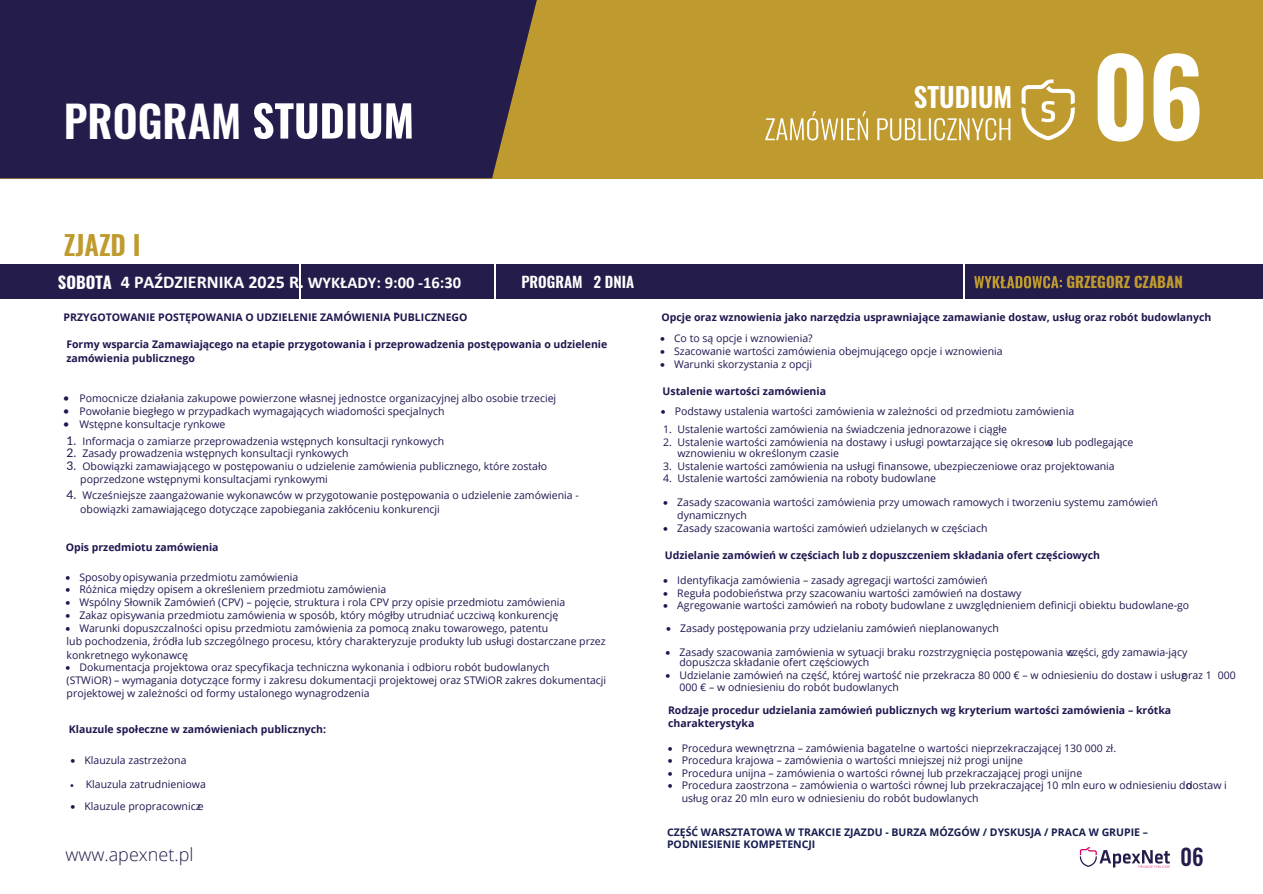
<style>
.page{position:relative;width:1263px;height:894px;background:#fff}
.page>*{position:absolute;margin:0;border:0;box-sizing:border-box;transform-origin:0 0}
.t1{font:600 105.9px "Oswald";color:#fff}
.t2{font:600 43.5px "Oswald";color:#fff}
.t3{font:600 27px "Oswald";color:#fff}
.t4{font:600 27px "Oswald";color:#bf9a2e}
.t5{font:500 22.5px "Oswald";color:#241d4c}
.t6{font:700 18px "Calibri";color:#fff}
.t7{font:300 18px "Open Sans";color:#241d4c}
.t8{font:700 16.5px "Oswald";color:#fff}
.t9{font:700 15px "Oswald";color:#bf9a2e}
.t10{font:600 15px "Oswald";color:#fff}
.t11{font:10.5px/12.6px "Open Sans";color:#1d174f}
.t12{font:700 10.5px/12.6px "Open Sans";color:#1d174f}
.t13{font:700 10.5px/12.6px "Open Sans";color:#171d4f}
.s1{font-size:16.5px}
.s2{font-family:"Lato";font-size:12px}
.s3{font-size:12px}
</style>
<div class="page">
<div style="left:0;top:265px;width:1263px;height:34px;background:#241d4c"></div>
<div style="left:0;top:0;width:1263px;height:178px;background:#bf9a2e"></div>
<div style="left:0;top:0;width:537px;height:178px;background:#241d4c"></div>
<svg style="left:254px;top:103px;width:158px;height:36px;background:#a7a4b7"></svg>
<hr style="left:299px;top:265px;width:1px;height:34px;background:#fff">
<hr style="left:494px;top:265px;width:1px;height:34px;background:#fff">
<hr style="left:963px;top:265px;width:1px;height:34px;background:#fff">
<svg style="left:765px;top:111px;width:245px;height:29px"></svg>
<svg style="left:1021px;top:79px;width:53px;height:61px"></svg>
<svg style="left:974px;top:276px;width:88px;height:12px"></svg>
<svg style="left:1079px;top:847px;width:91px;height:21px"></svg>
<h2 class="t2" style="left:64px;top:90px;width:179px">PROGRAM</h2>
<h3 class="t3" style="left:914px;top:78px;width:100px">STUDIUM</h3>
<h1 class="t1" style="left:1092px;top:23px;width:112px">06</h1>
<h3 class="t4" style="left:64px;top:226px;width:78px">ZJAZD I</h3>
<h3 class="t6" style="left:121px;top:269px;width:342px">4 PAŹDZIERNIKA 2025 R. <span class="s1">WYKŁADY: 9:00 -16:30</span></h3>
<p class="t12" style="left:64px;top:311px;width:405px">PRZYGOTOWANIE POSTĘPOWANIA O UDZIELENIE ZAMÓWIENIA PUBLICZNEGO</p>
<p class="t12" style="left:66px;top:337px;width:542px;line-height:13.4px">Formy wsparcia Zamawiającego na etapie przygotowania i przeprowadzenia postępowania o udzielenie zamówienia publicznego</p>
<h3 class="t8" style="left:58px;top:271px;width:55px">SOBOTA</h3>
<h3 class="t10" style="left:521px;top:271px;width:114px">PROGRAM 2 DNIA</h3>
<p class="t11" style="left:63px;top:392px;width:494px">• Pomocnicze działania zakupowe powierzone własnej jednostce organizacyjnej albo osobie trzeciej</p>
<p class="t11" style="left:63px;top:404px;width:382px">• Powołanie biegłego w przypadkach wymagających wiadomości specjalnych</p>
<p class="t11" style="left:63px;top:417px;width:164px">• Wstępne konsultacje rynkowe</p>
<p class="t11" style="left:66px;top:434px;width:379px"><span class="s2">1.</span> Informacja o zamiarze przeprowadzenia wstępnych konsultacji rynkowych</p>
<p class="t11" style="left:66px;top:447px;width:284px"><span class="s2">2.</span> Zasady prowadzenia wstępnych konsultacji rynkowych</p>
<p class="t11" style="left:80px;top:459px;width:468px;text-indent:-14px"><span class="s2">3.</span> Obowiązki zamawiającego w postępowaniu o udzielenie zamówienia publicznego, które zostało poprzedzone wstępnymi konsultacjami rynkowymi</p>
<p class="t11" style="left:80px;top:487px;width:500px;line-height:14.2px;text-indent:-14px"><span class="s2">4.</span> Wcześniejsze zaangażowanie wykonawców w przygotowanie postępowania o udzielenie zamówienia - obowiązki zamawiającego dotyczące zapobiegania zakłóceniu konkurencji</p>
<p class="t12" style="left:66px;top:540px;width:154px">Opis przedmiotu zamówienia</p>
<p class="t11" style="left:65px;top:570px;width:235px">• Sposoby opisywania przedmiotu zamówienia</p>
<p class="t11" style="left:65px;top:583px;width:322px">• Różnica między opisem a określeniem przedmiotu zamówienia</p>
<p class="t11" style="left:65px;top:595px;width:501px">• Wspólny Słownik Zamówień (CPV) – pojęcie, struktura i rola CPV przy opisie przedmiotu zamówienia</p>
<p class="t11" style="left:65px;top:608px;width:494px">• Zakaz opisywania przedmiotu zamówienia w sposób, który mógłby utrudniać uczciwą konkurencję</p>
<p class="t11" style="left:65px;top:621px;width:542px;line-height:13.4px">• Warunki dopuszczalności opisu przedmiotu zamówienia za pomocą znaku towarowego, patentu<br>lub pochodzenia, źródła lub szczególnego procesu, który charakteryzuje produkty lub usługi dostarczane przez konkretnego wykonawcę</p>
<p class="t11" style="left:65px;top:660px;width:542px">• Dokumentacja projektowa oraz specyfikacja techniczna wykonania i odbioru robót budowlanych<br>(STWiOR) – wymagania dotyczące formy i zakresu dokumentacji projektowej oraz STWiOR zakres dokumentacji projektowej w zależności od formy ustalonego wynagrodzenia</p>
<p class="t12" style="left:69px;top:722px;width:259px">Klauzule społeczne w zamówieniach publicznych:</p>
<p class="t11" style="left:70px;top:753px;width:118px">• Klauzula zastrzeżona</p>
<p class="t11" style="left:70px;top:777px;width:138px"><span class="s3">•</span> Klauzula zatrudnieniowa</p>
<p class="t11" style="left:70px;top:799px;width:135px">• Klauzule propracownicze</p>
<h3 class="t7" style="left:65px;top:842px;width:130px">www.apexnet.pl</h3>
<h3 class="t9" style="left:1066px;top:271px;width:118px">GRZEGORZ CZABAN</h3>
<p class="t12" style="left:661px;top:311px;width:551px">Opcje oraz wznowienia jako narzędzia usprawniające zamawianie dostaw, usług oraz robót budowlanych</p>
<p class="t11" style="left:660px;top:332px;width:154px">• Co to są opcje i wznowienia?</p>
<p class="t11" style="left:660px;top:344px;width:344px">• Szacowanie wartości zamówienia obejmującego opcje i wznowienia</p>
<p class="t11" style="left:660px;top:357px;width:154px">• Warunki skorzystania z opcji</p>
<p class="t12" style="left:662px;top:384px;width:165px">Ustalenie wartości zamówienia</p>
<p class="t11" style="left:660px;top:404px;width:415px">• Podstawy ustalenia wartości zamówienia w zależności od przedmiotu zamówienia</p>
<p class="t11" style="left:663px;top:423px;width:345px">1. Ustalenie wartości zamówienia na świadczenia jednorazowe i ciągłe</p>
<p class="t11" style="left:677px;top:436px;width:457px;line-height:11.1px;text-indent:-14px">2. Ustalenie wartości zamówienia na dostawy i usługi powtarzające się okresowo lub podlegające wznowieniu w określonym czasie</p>
<p class="t11" style="left:663px;top:459px;width:453px">3. Ustalenie wartości zamówienia na usługi finansowe, ubezpieczeniowe oraz projektowania</p>
<p class="t11" style="left:663px;top:471px;width:274px">4. Ustalenie wartości zamówienia na roboty budowlane</p>
<p class="t11" style="left:677px;top:496px;width:482px;text-indent:-14px">• Zasady szacowania wartości zamówienia przy umowach ramowych i tworzeniu systemu zamówień dynamicznych</p>
<p class="t11" style="left:663px;top:521px;width:326px">• Zasady szacowania wartości zamówień udzielanych w częściach</p>
<p class="t12" style="left:664px;top:548px;width:437px">Udzielanie zamówień w częściach lub z dopuszczeniem składania ofert częściowych</p>
<p class="t11" style="left:663px;top:573px;width:326px">• Identyfikacja zamówienia – zasady agregacji wartości zamówień</p>
<p class="t11" style="left:663px;top:586px;width:359px">• Reguła podobieństwa przy szacowaniu wartości zamówień na dostawy</p>
<p class="t11" style="left:663px;top:598px;width:527px">• Agregowanie wartości zamówień na roboty budowlane z uwzględnieniem definicji obiektu budowlane-go</p>
<p class="t11" style="left:666px;top:621px;width:334px">• Zasady postępowania przy udzielaniu zamówień nieplanowanych</p>
<p class="t11" style="left:679px;top:647px;width:509px;line-height:9.6px;text-indent:-14px">• Zasady szacowania zamówienia w sytuacji braku rozstrzygnięcia postępowania wczęści, gdy zamawia-jący dopuszcza składanie ofert częściowych</p>
<p class="t11" style="left:679px;top:668px;width:558px;text-indent:-14px">• Udzielanie zamówień na część, której wartość nie przekracza 80 000 € – w odniesieniu do dostaw i usługoraz 1 000<br>000 € – w odniesieniu do robót budowlanych</p>
<p class="t12" style="left:668px;top:703px;width:505px">Rodzaje procedur udzielania zamówień publicznych wg kryterium wartości zamówienia – krótka charakterystyka</p>
<p class="t11" style="left:667px;top:741px;width:450px">• Procedura wewnętrzna – zamówienia bagatelne o wartości nieprzekraczającej 130 000 zł.</p>
<p class="t11" style="left:667px;top:753px;width:357px">• Procedura krajowa – zamówienia o wartości mniejszej niż progi unijne</p>
<p class="t11" style="left:667px;top:766px;width:416px">• Procedura unijna – zamówienia o wartości równej lub przekraczającej progi unijne</p>
<p class="t11" style="left:681px;top:778px;width:547px;text-indent:-14px">• Procedura zaostrzona – zamówienia o wartości równej lub przekraczającej 10 mln euro w odniesieniu dodostaw i usług oraz 20 mln euro w odniesieniu do robót budowlanych</p>
<p class="t13" style="left:667px;top:825px;width:482px">CZĘŚĆ WARSZTATOWA W TRAKCIE ZJAZDU - BURZA MÓZGÓW / DYSKUSJA / PRACA W GRUPIE –<br>PODNIESIENIE KOMPETENCJI</p>
<h3 class="t5" style="left:1180px;top:840px;width:24px">06</h3>
</div>
